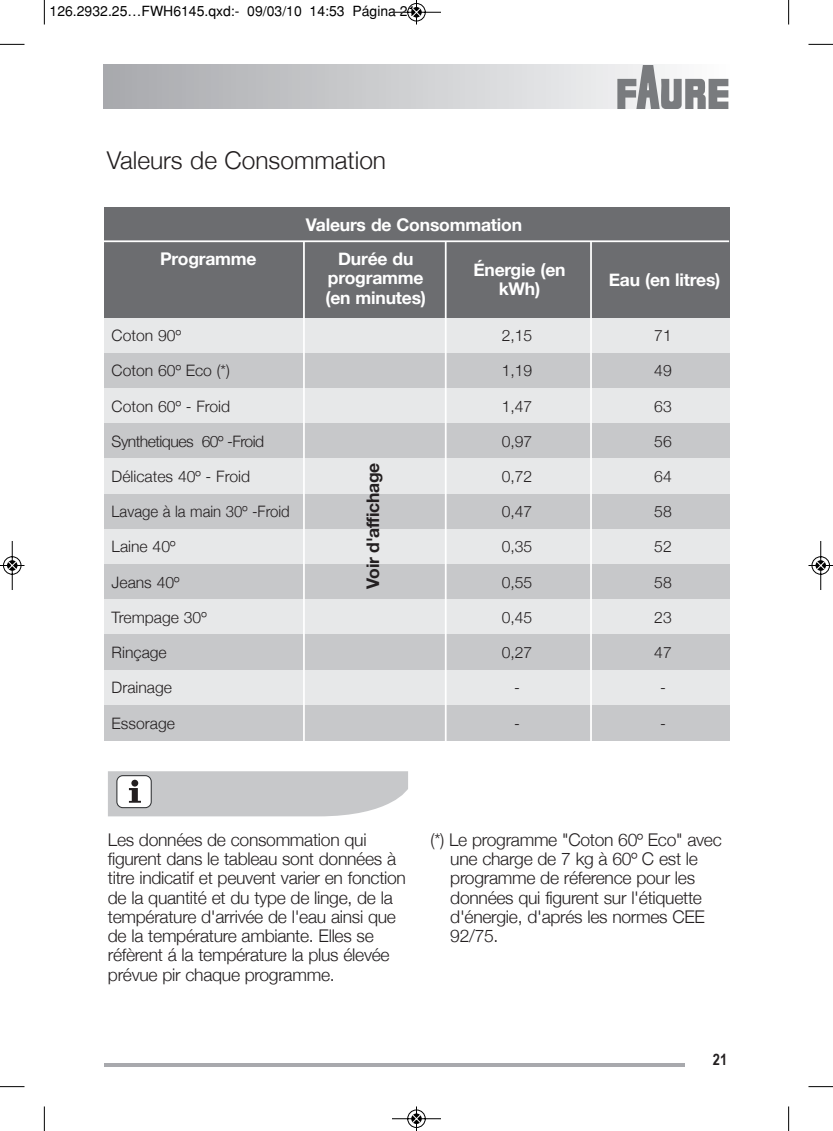
<style>
.page{position:relative;width:833px;height:1131px;background:#fff}
.page>*{position:absolute;margin:0;border:0;box-sizing:border-box;transform-origin:0 0}
.t1{font:300 24.5px "Helvetica Neue";color:#231f20}
.t2{font:300 17.5px/19.2px "Helvetica Neue";letter-spacing:-.015em;color:#231f20}
.t3{font:700 17.5px/19.2px "Helvetica Neue";letter-spacing:-.01em;color:#fff}
.t4{font:700 17.5px "Helvetica Neue East A";letter-spacing:-.015em;color:#231f20}
.t5{font:300 15.75px "Helvetica Neue";color:#231f20}
.t6{font:300 15.75px "Helvetica Neue";color:#231f20;scale:.95 1}
.t7{font:300 15.75px "Helvetica Neue";letter-spacing:-.035em;color:#231f20}
.t8{font:700 15.75px "Arial Narrow";color:#231f20}
.t9{font:14px "Helvetica";color:#000}
</style>
<div class="page">
<svg style="left:104px;top:64px;width:625px;height:45px;background:#c9cacd"></svg>
<div style="left:104px;top:207px;width:625px;height:112px;background:#6c6d70"></div>
<div style="left:104px;top:318px;width:625px;height:35px;background:#e7e8e9"></div>
<div style="left:104px;top:353px;width:625px;height:35px;background:#c7c8ca"></div>
<div style="left:104px;top:388px;width:625px;height:35px;background:#e7e8e9"></div>
<div style="left:104px;top:423px;width:625px;height:36px;background:#c7c8ca"></div>
<div style="left:104px;top:459px;width:625px;height:35px;background:#e7e8e9"></div>
<div style="left:104px;top:494px;width:625px;height:35px;background:#c7c8ca"></div>
<div style="left:104px;top:529px;width:625px;height:35px;background:#e7e8e9"></div>
<div style="left:104px;top:564px;width:625px;height:35px;background:#c7c8ca"></div>
<div style="left:104px;top:599px;width:625px;height:35px;background:#e7e8e9"></div>
<div style="left:104px;top:634px;width:625px;height:36px;background:#c7c8ca"></div>
<div style="left:104px;top:670px;width:625px;height:35px;background:#e7e8e9"></div>
<div style="left:104px;top:705px;width:625px;height:35px;background:#c7c8ca"></div>
<hr style="left:104px;top:240px;width:625px;height:2px;background:#fff">
<hr style="left:303px;top:242px;width:2px;height:511px;background:#fff">
<hr style="left:445px;top:242px;width:1px;height:513px;background:#fff">
<hr style="left:590px;top:242px;width:2px;height:511px;background:#fff">
<svg style="left:108px;top:771px;width:300px;height:45px;background:#c9cacc"></svg>
<svg style="left:617px;top:65px;width:111px;height:44px"></svg>
<hr style="left:104px;top:1063px;width:580px;height:3px;background:#a8a9ad">
<svg style="left:44px;top:0;width:1px;height:25px"></svg>
<svg style="left:0;top:44px;width:24px;height:1px"></svg>
<svg style="left:788px;top:0;width:1px;height:25px"></svg>
<svg style="left:808px;top:44px;width:25px;height:1px"></svg>
<svg style="left:44px;top:1106px;width:1px;height:24px"></svg>
<svg style="left:0;top:1086px;width:24px;height:1px"></svg>
<svg style="left:788px;top:1106px;width:1px;height:24px"></svg>
<svg style="left:808px;top:1086px;width:25px;height:1px"></svg>
<svg style="left:392px;top:0;width:49px;height:25px"></svg>
<svg style="left:392px;top:1106px;width:49px;height:24px"></svg>
<svg style="left:0;top:541px;width:25px;height:49px"></svg>
<svg style="left:808px;top:541px;width:25px;height:49px"></svg>
<p class="t9" style="left:50px;top:3px;width:367px">126.2932.25…FWH6145.qxd:- 09/03/10 14:53 Página 21</p>
<h1 class="t1" style="left:107px;top:145px;width:281px">Valeurs de Consommation</h1>
<p class="t3" style="left:338px;top:207px;width:185px;line-height:33.9px;text-indent:-32px">Valeurs de Consommation<br>Durée du</p>
<p class="t3" style="left:325px;top:268px;width:102px">programme (en minutes)</p>
<p class="t3" style="left:160px;top:249px;width:98px">Programme</p>
<p class="t3" style="left:473px;top:260px;width:94px;text-align:center">Énergie (en kWh)</p>
<p class="t3" style="left:609px;top:269px;width:113px">Eau (en litres)</p>
<p class="t5" style="left:112px;top:326px;width:71px">Coton 90º</p>
<p class="t5" style="left:502px;top:326px;width:32px">2,15</p>
<p class="t5" style="left:654px;top:326px;width:19px">71</p>
<p class="t5" style="left:112px;top:361px;width:120px">Coton 60º Eco (*)</p>
<p class="t5" style="left:502px;top:361px;width:32px">1,19</p>
<p class="t5" style="left:654px;top:361px;width:19px">49</p>
<p class="t5" style="left:112px;top:396px;width:120px">Coton 60º - Froid</p>
<p class="t5" style="left:502px;top:396px;width:32px">1,47</p>
<p class="t5" style="left:654px;top:396px;width:19px">63</p>
<p class="t7" style="left:112px;top:431px;width:154px">Synthetiques 60º -Froid</p>
<p class="t5" style="left:502px;top:431px;width:32px">0,97</p>
<p class="t5" style="left:654px;top:431px;width:19px">56</p>
<p class="t5" style="left:112px;top:467px;width:140px">Délicates 40º - Froid</p>
<p class="t5" style="left:502px;top:467px;width:32px">0,72</p>
<p class="t5" style="left:654px;top:467px;width:19px">64</p>
<p class="t6" style="left:112px;top:502px;width:189px">Lavage à la main 30º -Froid</p>
<p class="t5" style="left:502px;top:502px;width:32px">0,47</p>
<p class="t5" style="left:654px;top:502px;width:19px">58</p>
<p class="t5" style="left:112px;top:537px;width:65px">Laine 40º</p>
<p class="t5" style="left:502px;top:537px;width:32px">0,35</p>
<p class="t5" style="left:654px;top:537px;width:19px">52</p>
<p class="t5" style="left:112px;top:572px;width:69px">Jeans 40º</p>
<p class="t5" style="left:502px;top:572px;width:32px">0,55</p>
<p class="t5" style="left:654px;top:572px;width:19px">58</p>
<p class="t5" style="left:112px;top:607px;width:97px">Trempage 30º</p>
<p class="t5" style="left:502px;top:607px;width:32px">0,45</p>
<p class="t5" style="left:654px;top:607px;width:19px">23</p>
<p class="t5" style="left:112px;top:643px;width:57px">Rinçage</p>
<p class="t5" style="left:502px;top:643px;width:32px">0,27</p>
<p class="t5" style="left:654px;top:643px;width:19px">47</p>
<p class="t5" style="left:112px;top:678px;width:62px">Drainage</p>
<p class="t5" style="left:514px;top:678px;width:7px">-</p>
<p class="t5" style="left:660px;top:678px;width:7px">-</p>
<p class="t5" style="left:112px;top:713px;width:65px">Essorage</p>
<p class="t5" style="left:514px;top:713px;width:7px">-</p>
<p class="t5" style="left:660px;top:713px;width:7px">-</p>
<p class="t4" style="left:367px;top:588px;width:127px;rotate:-90deg">Voir d'affichage</p>
<p class="t2" style="left:108px;top:829px;width:300px">Les données de consommation qui figurent dans le tableau sont données à titre indicatif et peuvent varier en fonction de la quantité et du type de linge, de la température d'arrivée de l'eau ainsi que de la température ambiante. Elles se réfèrent á la température la plus élevée prévue pir chaque programme.</p>
<p class="t2" style="left:450px;top:829px;width:273px;text-indent:-20px">(*) Le programme "Coton 60º Eco" avec une charge de 7 kg à 60º C est le programme de réference pour les données qui figurent sur l'étiquette d'énergie, d'aprés les normes CEE<br>92/75.</p>
<p class="t8" style="left:713px;top:1050px;width:16px">21</p>
</div>
